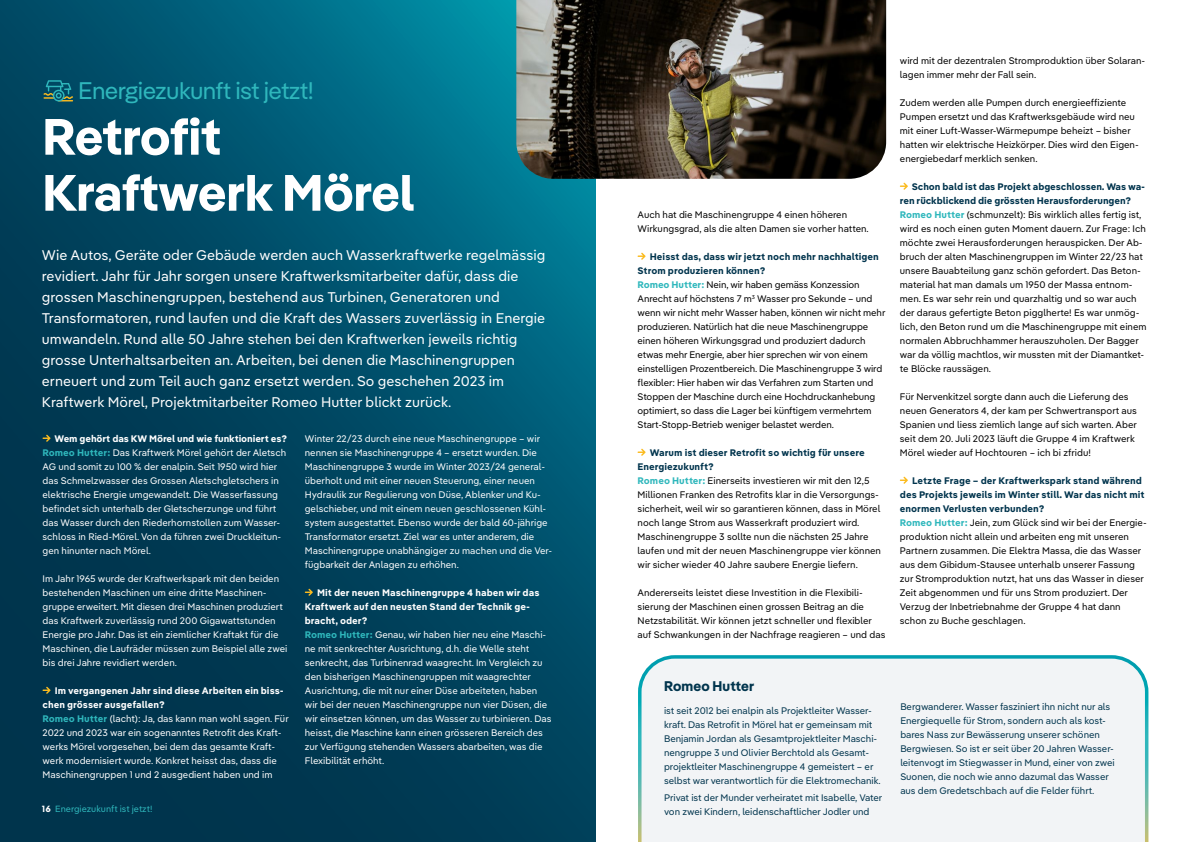
<style>
.page{position:relative;width:1191px;height:842px;background:#fff}
.page>*{position:absolute;margin:0;border:0;box-sizing:border-box;transform-origin:0 0}
.t1{font:700 51px/56px "Pangea";color:#fff}
.t2{font:24px "Pangea";color:#2fb7bc}
.t3{font:14px/21px "Pangea Text";color:#fff}
.t4{font:700 14px "Pangea";letter-spacing:.01em;color:#00344d}
.t5{font:9.5px/14px "Pangea Text";color:#000}
.t6{font:9.5px/14px "Pangea Text";color:#fff}
.t7{font:9.5px/14px "Pangea Text";letter-spacing:-.005em;color:#00344d}
.t8{font:9px "Pangea Text";color:#2fb7bc}
.s1{font-weight:700}
.s2{font-weight:700;color:#2fb7bc}
.s3{font-weight:700;color:#fff}
.s4{font-weight:700;color:#00344d}
</style>
<div class="page">
<svg style="left:0;top:0;width:595px;height:842px;background:#004a64"></svg>
<svg style="left:43px;top:435px;width:7px;height:7px"></svg>
<svg style="left:43px;top:687px;width:7px;height:7px"></svg>
<svg style="left:305px;top:589px;width:8px;height:7px"></svg>
<svg style="left:637px;top:253px;width:8px;height:7px"></svg>
<svg style="left:637px;top:449px;width:8px;height:7px"></svg>
<svg style="left:900px;top:183px;width:8px;height:7px"></svg>
<svg style="left:900px;top:477px;width:8px;height:7px"></svg>
<div style="left:638px;top:655px;width:511px;height:187px;background:#f2f4f6"></div>
<svg style="left:43px;top:80px;width:30px;height:21px"></svg>
<img style="left:516px;top:0;width:370px;height:179px">
<h2 class="t2" style="left:79px;top:74px;width:236px">Energiezukunft ist jetzt!</h2>
<h1 class="t1" style="left:43px;top:105px;width:373px">Retrofit<br>Kraftwerk Mörel</h1>
<p class="t3" style="left:42px;top:243px;width:505px">Wie Autos, Geräte oder Gebäude werden auch Wasserkraftwerke regelmässig revidiert. Jahr für Jahr sorgen unsere Kraftwerksmitarbeiter dafür, dass die grossen Maschinengruppen, bestehend aus Turbinen, Generatoren und Transformatoren, rund laufen und die Kraft des Wassers zuverlässig in Energie umwandeln. Rund alle 50 Jahre stehen bei den Kraftwerken jeweils richtig grosse Unterhaltsarbeiten an. Arbeiten, bei denen die Maschinengruppen erneuert und zum Teil auch ganz ersetzt werden. So geschehen 2023 im Kraftwerk Mörel, Projektmitarbeiter Romeo Hutter blickt zurück.</p>
<p class="t6" style="left:43px;top:431px;width:246px;text-indent:12px"><span class="s1">Wem gehört das KW Mörel und wie funktioniert es?<br></span><span class="s2">Romeo Hutter:</span> Das Kraftwerk Mörel gehört der Aletsch AG und somit zu 100 % der enalpin. Seit 1950 wird hier das Schmelzwasser des Grossen Aletschgletschers in elektrische Energie umgewandelt. Die Wasserfassung befindet sich unterhalb der Gletscherzunge und führt das Wasser durch den Riederhornstollen zum Wasser&shy;schloss in Ried-Mörel. Von da führen zwei Druckleitun&shy;gen hinunter nach Mörel.</p>
<p class="t6" style="left:43px;top:571px;width:246px">Im Jahr 1965 wurde der Kraftwerkspark mit den beiden bestehenden Maschinen um eine dritte Maschinen&shy;gruppe erweitert. Mit diesen drei Maschinen produziert das Kraftwerk zuverlässig rund 200 Gigawattstunden Energie pro Jahr. Das ist ein ziemlicher Kraftakt für die Maschinen, die Laufräder müssen zum Beispiel alle zwei bis drei Jahre revidiert werden.</p>
<p class="t6" style="left:43px;top:683px;width:248px;text-indent:12px"><span class="s1">Im vergangenen Jahr sind diese Arbeiten ein biss&shy;chen grösser ausgefallen?<br></span><span class="s2">Romeo Hutter</span> (lacht): Ja, das kann man wohl sagen. Für 2022 und 2023 war ein sogenanntes Retrofit des Kraft&shy;werks Mörel vorgesehen, bei dem das gesamte Kraft&shy;werk modernisiert wurde. Konkret heisst das, dass die Maschinengruppen 1 und 2 ausgedient haben und im</p>
<p class="t8" style="left:42px;top:802px;width:112px"><span class="s3">16</span> Energiezukunft ist jetzt!</p>
<p class="t6" style="left:305px;top:431px;width:249px">Winter 22/23 durch eine neue Maschinengruppe – wir nennen sie Maschinengruppe 4 – ersetzt wurden. Die Maschinengruppe 3 wurde im Winter 2023/24 general&shy;überholt und mit einer neuen Steuerung, einer neuen Hydraulik zur Regulierung von Düse, Ablenker und Ku&shy;gelschieber, und mit einem neuen geschlossenen Kühl&shy;system ausgestattet. Ebenso wurde der bald 60-jährige Transformator ersetzt. Ziel war es unter anderem, die Maschinengruppe unabhängiger zu machen und die Ver&shy;fügbarkeit der Anlagen zu erhöhen.</p>
<p class="t6" style="left:305px;top:585px;width:248px;text-indent:12px"><span class="s1">Mit der neuen Maschinengruppe 4 haben wir das Kraftwerk auf den neusten Stand der Technik ge&shy;bracht, oder?<br></span><span class="s2">Romeo Hutter:</span> Genau, wir haben hier neu eine Maschi&shy;ne mit senkrechter Ausrichtung, d.h. die Welle steht senkrecht, das Turbinenrad waagrecht. Im Vergleich zu den bisherigen Maschinengruppen mit waagrechter Ausrichtung, die mit nur einer Düse arbeiteten, haben wir bei der neuen Maschinengruppe nun vier Düsen, die wir einsetzen können, um das Wasser zu turbinieren. Das heisst, die Maschine kann einen grösseren Bereich des zur Verfügung stehenden Wassers abarbeiten, was die Flexibilität erhöht.</p>
<p class="t5" style="left:637px;top:207px;width:233px">Auch hat die Maschinengruppe 4 einen höheren<br>Wirkungsgrad, als die alten Damen sie vorher hatten.</p>
<p class="t5" style="left:637px;top:249px;width:249px;text-indent:12px"><span class="s4">Heisst das, dass wir jetzt noch mehr nachhaltigen Strom produzieren können?<br></span><span class="s2">Romeo Hutter:</span> Nein, wir haben gemäss Konzession Anrecht auf höchstens 7 m<sup>3</sup> Wasser pro Sekunde – und wenn wir nicht mehr Wasser haben, können wir nicht mehr produzieren. Natürlich hat die neue Maschinengruppe einen höheren Wirkungsgrad und produziert dadurch etwas mehr Energie, aber hier sprechen wir von einem einstelligen Prozentbereich. Die Maschinengruppe 3 wird flexibler: Hier haben wir das Verfahren zum Starten und Stoppen der Maschine durch eine Hochdruckanhebung optimiert, so dass die Lager bei künftigem vermehrtem Start-Stopp-Betrieb weniger belastet werden.</p>
<p class="t5" style="left:637px;top:445px;width:245px;text-indent:12px"><span class="s4">Warum ist dieser Retrofit so wichtig für unsere Energiezukunft?<br></span><span class="s2">Romeo Hutter:</span> Einerseits investieren wir mit den 12,5<br>Millionen Franken des Retrofits klar in die Versorgungs&shy;sicherheit, weil wir so garantieren können, dass in Mörel noch lange Strom aus Wasserkraft produziert wird.<br>Maschinengruppe 3 sollte nun die nächsten 25 Jahre laufen und mit der neuen Maschinengruppe vier können wir sicher wieder 40 Jahre saubere Energie liefern.</p>
<p class="t5" style="left:637px;top:585px;width:249px">Andererseits leistet diese Investition in die Flexibili&shy;sierung der Maschinen einen grossen Beitrag an die Netzstabilität. Wir können jetzt schneller und flexibler auf Schwankungen in der Nachfrage reagieren – und das</p>
<p class="t5" style="left:900px;top:53px;width:247px">wird mit der dezentralen Stromproduktion über Solaran&shy;lagen immer mehr der Fall sein.</p>
<p class="t5" style="left:900px;top:95px;width:240px">Zudem werden alle Pumpen durch energieeffiziente Pumpen ersetzt und das Kraftwerksgebäude wird neu mit einer Luft-Wasser-Wärmepumpe beheizt – bisher hatten wir elektrische Heizkörper. Dies wird den Eigen&shy;energiebedarf merklich senken.</p>
<p class="t5" style="left:900px;top:179px;width:248px;text-indent:12px"><span class="s4">Schon bald ist das Projekt abgeschlossen. Was wa&shy;ren rückblickend die grössten Herausforderungen?<br></span><span class="s2">Romeo Hutter</span> (schmunzelt): Bis wirklich alles fertig ist, wird es noch einen guten Moment dauern. Zur Frage: Ich möchte zwei Herausforderungen herauspicken. Der Ab&shy;bruch der alten Maschinengruppen im Winter 22/23 hat unsere Bauabteilung ganz schön gefordert. Das Beton&shy;material hat man damals um 1950 der Massa entnom&shy;men. Es war sehr rein und quarzhaltig und so war auch der daraus gefertigte Beton pigglherte! Es war unmög&shy;lich, den Beton rund um die Maschinengruppe mit einem normalen Abbruchhammer herauszuholen. Der Bagger war da völlig machtlos, wir mussten mit der Diamantket&shy;te Blöcke raussägen.</p>
<p class="t5" style="left:900px;top:389px;width:239px">Für Nervenkitzel sorgte dann auch die Lieferung des neuen Generators 4, der kam per Schwertransport aus Spanien und liess ziemlich lange auf sich warten. Aber seit dem 20. Juli 2023 läuft die Gruppe 4 im Kraftwerk Mörel wieder auf Hochtouren – ich bi zfridu!</p>
<p class="t5" style="left:900px;top:473px;width:248px;text-indent:12px"><span class="s4">Letzte Frage – der Kraftwerkspark stand während des Projekts jeweils im Winter still. War das nicht mit enormen Verlusten verbunden?<br></span><span class="s2">Romeo Hutter:</span> Jein, zum Glück sind wir bei der Energie&shy;produktion nicht allein und arbeiten eng mit unseren Partnern zusammen. Die Elektra Massa, die das Wasser aus dem Gibidum-Stausee unterhalb unserer Fassung zur Stromproduktion nutzt, hat uns das Wasser in dieser Zeit abgenommen und für uns Strom produziert. Der Verzug der Inbetriebnahme der Gruppe 4 hat dann schon zu Buche geschlagen.</p>
<h3 class="t4" style="left:664px;top:675px;width:92px">Romeo Hutter</h3>
<p class="t7" style="left:664px;top:703px;width:218px">ist seit 2012 bei enalpin als Projektleiter Wasser&shy;kraft. Das Retrofit in Mörel hat er gemeinsam mit Benjamin Jordan als Gesamtprojektleiter Maschi&shy;nengruppe 3 und Olivier Berchtold als Gesamt&shy;projektleiter Maschinengruppe 4 gemeistert – er selbst war verantwortlich für die Elektromechanik.</p>
<p class="t7" style="left:664px;top:790px;width:220px">Privat ist der Munder verheiratet mit Isabelle, Vater von zwei Kindern, leidenschaftlicher Jodler und</p>
<p class="t7" style="left:900px;top:699px;width:216px">Bergwanderer. Wasser fasziniert ihn nicht nur als Energiequelle für Strom, sondern auch als kost&shy;bares Nass zur Bewässerung unserer schönen Bergwiesen. So ist er seit über 20 Jahren Wasser&shy;leitenvogt im Stiegwasser in Mund, einer von zwei Suonen, die noch wie anno dazumal das Wasser aus dem Gredetschbach auf die Felder führt.</p>
</div>
